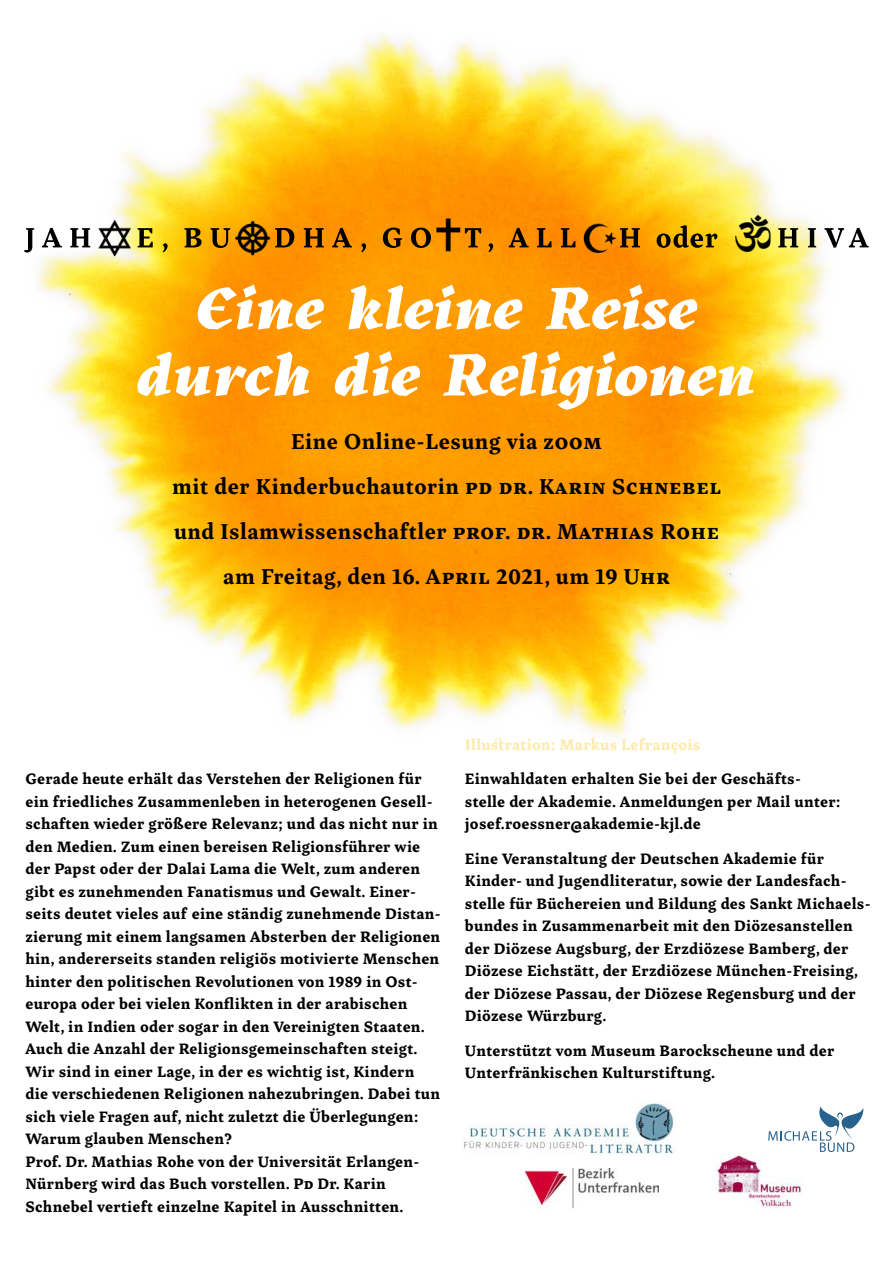
<style>
.page{position:relative;width:893px;height:1263px;background:#fff}
.page>*{position:absolute;margin:0;border:0;box-sizing:border-box;transform-origin:0 0}
.t1{font:italic 800 58.5px/66.6px "Kitsch";color:#fff;text-align:center}
.t2{font:700 22.5px/45px "Inka A Text";letter-spacing:.035em;color:#000;text-align:center}
.t3{font:700 15.75px/22.5px "Inka A Small";letter-spacing:.015em;color:#000}
.t4{font:700 15.75px "Inka A Small";letter-spacing:.015em;color:#feeaab}
</style>
<div class="page">
<img style="left:464px;top:1103px;width:210px;height:51px">
<img style="left:526px;top:1168px;width:132px;height:41px">
<img style="left:717px;top:1153px;width:85px;height:55px">
<svg style="left:768px;top:1106px;width:95px;height:46px"></svg>
<img style="left:37px;top:32px;width:808px;height:704px">
<img style="left:433px;top:207px;width:31px;height:11px">
<img style="left:581px;top:210px;width:35px;height:49px">
<img style="left:97px;top:217px;width:35px;height:1px">
<img style="left:731px;top:212px;width:39px;height:6px">
<svg style="left:24px;top:218px;width:845px;height:40px"></svg>
<img style="left:232px;top:218px;width:40px;height:40px">
<h1 class="t1" style="left:137px;top:275px;width:620px">Eine kleine Reise durch die Religionen</h1>
<h2 class="t2" style="left:172px;top:419px;width:550px">Eine Online-Lesung via zOOM<br>mit der Kinderbuchautorin pd dr. Karin Schnebel und Islamwissenschaftler prof. dr. Mathias Rohe am Freitag, den 16. April 2021, um 19 Uhr</h2>
<p class="t3" style="left:26px;top:768px;width:417px">Gerade heute erhält das Verstehen der Religionen für ein friedliches Zusammenleben in heterogenen Gesell&shy;schaften wieder größere Relevanz; und das nicht nur in den Medien. Zum einen bereisen Religionsführer wie der Papst oder der Dalai Lama die Welt, zum anderen gibt es zunehmenden Fanatismus und Gewalt. Einer&shy;seits deutet vieles auf eine ständig zunehmende Distan&shy;zierung mit einem langsamen Absterben der Religionen hin, andererseits standen religiös motivierte Menschen hinter den politischen Revolutionen von 1989 in Ost&shy;europa oder bei vielen Konflikten in der arabischen Welt, in Indien oder sogar in den Vereinigten Staaten.<br>Auch die Anzahl der Religionsgemeinschaften steigt.<br>Wir sind in einer Lage, in der es wichtig ist, Kindern die verschiedenen Religionen nahezubringen. Dabei tun sich viele Fragen auf, nicht zuletzt die Überlegungen:<br>Warum glauben Menschen?<br>Prof. Dr. Mathias Rohe von der Universität Erlangen-Nürnberg wird das Buch vorstellen. Pd Dr. Karin Schnebel vertieft einzelne Kapitel in Ausschnitten.</p>
<p class="t4" style="left:465px;top:735px;width:237px">Illustration: Markus Lefrançois</p>
<p class="t3" style="left:465px;top:768px;width:377px">Einwahldaten erhalten Sie bei der Geschäfts&shy;stelle der Akademie. Anmeldungen per Mail unter: josef.roessner@akademie-kjl.de</p>
<p class="t3" style="left:465px;top:847px;width:407px">Eine Veranstaltung der Deutschen Akademie für Kinder- und Jugendliteratur, sowie der Landesfach&shy;stelle für Büchereien und Bildung des Sankt Michaels&shy;bundes in Zusammenarbeit mit den Diözesanstellen der Diözese Augsburg, der Erzdiözese Bamberg, der Diözese Eichstätt, der Erzdiözese München-Freising, der Diözese Passau, der Diözese Regensburg und der Diözese Würzburg.</p>
<p class="t3" style="left:465px;top:1039px;width:371px">Unterstützt vom Museum Barockscheune und der<br>Unterfränkischen Kulturstiftung.</p>
</div>
